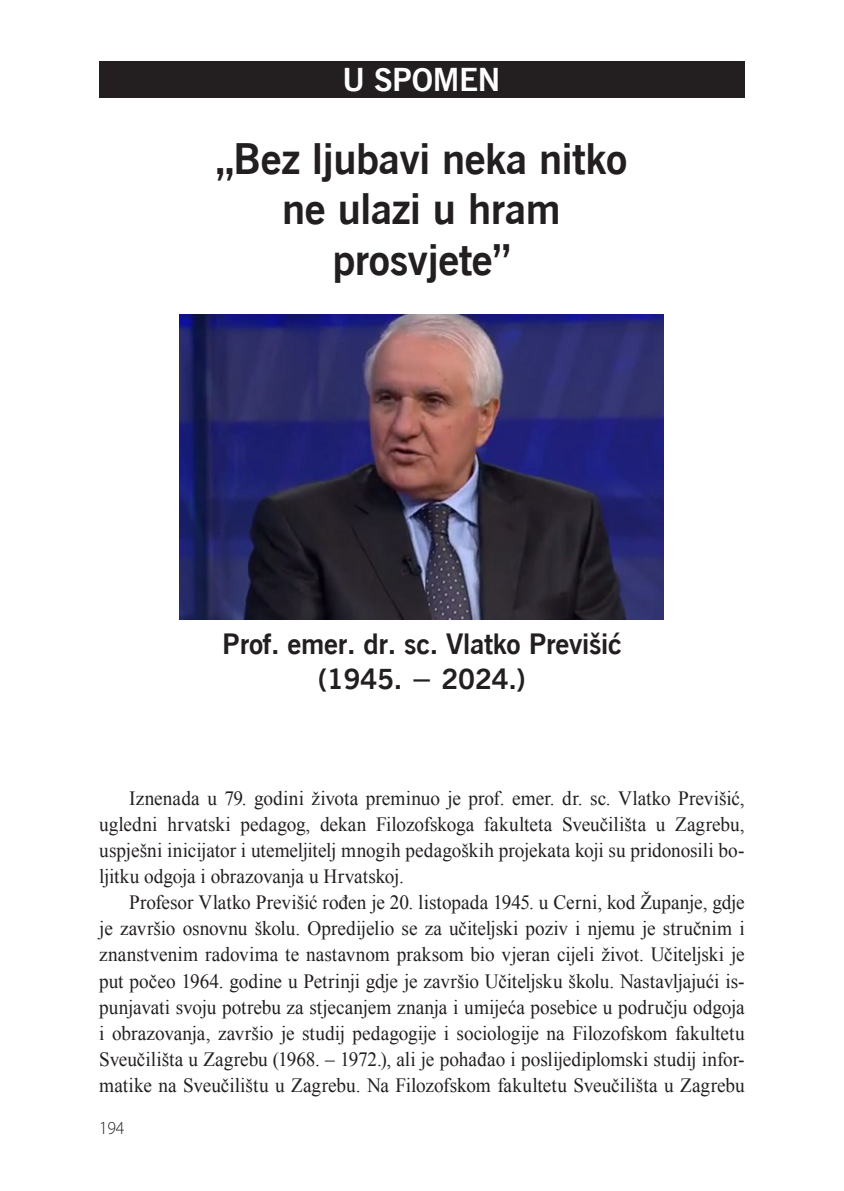
<style>
.page{position:relative;width:844px;height:1191px;background:#fff}
.page>*{position:absolute;margin:0;border:0;box-sizing:border-box;transform-origin:0 0}
.t1{font:700 42px/50.1px "News Gothic BT";letter-spacing:-.01em;color:#231f20;text-align:center}
.t2{font:700 31.5px "News Gothic BT";letter-spacing:-.01em;color:#fff}
.t3{font:700 28px/34.3px "News Gothic BT";letter-spacing:-.01em;color:#231f20;text-align:center}
.t4{font:20.3px/26.1px "PI Times New Roman";color:#231f20;text-align:justify;scale:.95 1}
.t5{font:300 18.38px "Myriad Pro";color:#231f20;scale:.95 1}
</style>
<div class="page">
<img style="left:180px;top:314px;width:483px;height:305px">
<div style="left:99px;top:61px;width:645px;height:37px;background:#231f20"></div>
<h2 class="t2" style="left:342px;top:61px;width:159px">u spomen</h2>
<h1 class="t1" style="left:216px;top:134px;width:413px">„Bez ljubavi neka nitko ne ulazi u hram prosvjete”</h1>
<h3 class="t3" style="left:222px;top:627px;width:401px">Prof. emer. dr. sc. Vlatko Previšić (1945. – 2024.)</h3>
<p class="t4" style="left:99px;top:785px;width:680px;text-indent:30px">Iznenada u 79. godini života preminuo je prof. emer. dr. sc. Vlatko Previšić, ugledni hrvatski pedagog, dekan Filozofskoga fakulteta Sveučilišta u Zagrebu, uspješni inicijator i utemeljitelj mnogih pedagoških projekata koji su pridonosili bo&shy;ljitku odgoja i obrazovanja u Hrvatskoj.</p>
<p class="t4" style="left:99px;top:889px;width:680px;text-indent:30px">Profesor Vlatko Previšić rođen je 20. listopada 1945. u Cerni, kod Županje, gdje je završio osnovnu školu. Opredijelio se za učiteljski poziv i njemu je stručnim i znanstvenim radovima te nastavnom praksom bio vjeran cijeli život. Učiteljski je put počeo 1964. godine u Petrinji gdje je završio Učiteljsku školu. Nastavljajući is&shy;punjavati svoju potrebu za stjecanjem znanja i umijeća posebice u području odgoja i obrazovanja, završio je studij pedagogije i sociologije na Filozofskom fakultetu Sveučilišta u Zagrebu (1968. – 1972.), ali je pohađao i poslijediplomski studij infor&shy;matike na Sveučilištu u Zagrebu. Na Filozofskom fakultetu Sveučilišta u Zagrebu</p>
<p class="t5" style="left:99px;top:1116px;width:28px">194</p>
</div>
